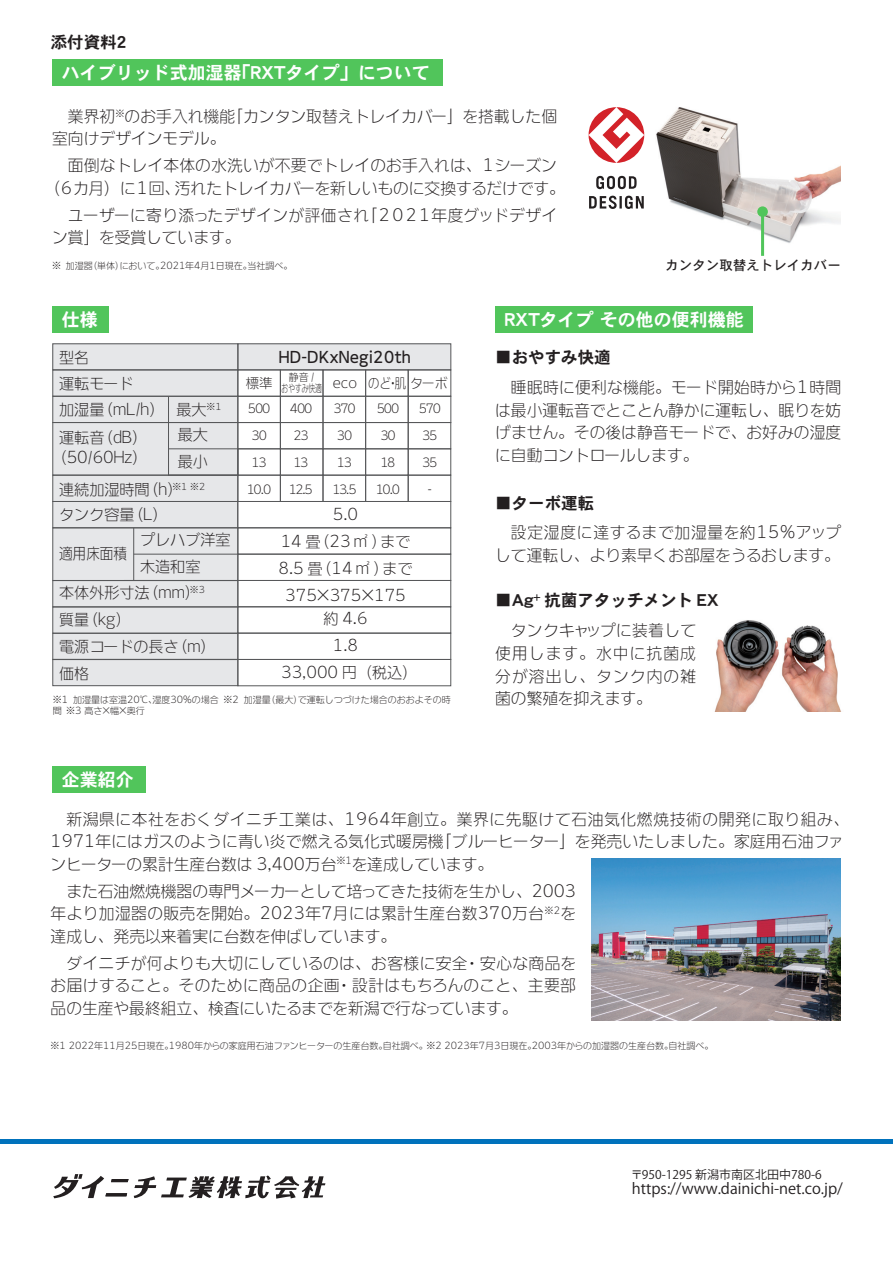
<style>
.page{position:relative;width:893px;height:1263px;background:#fff}
.page>*{position:absolute;margin:0;border:0;box-sizing:border-box;transform-origin:0 0}
.t1{font:18px "DFHS Gothic W7 WINP RKSJ H";color:#fff}
.t2{font:16.5px "DFHS Gothic W7 WINP RKSJ H";color:#231f20}
.t3{font:15.75px/22.5px "DFUD Gothic W2 WING RKSJ H";letter-spacing:.005em;color:#231f20;text-align:justify}
.t4{font:15.75px/22.5px "DFUD Gothic W2 WING RKSJ H";letter-spacing:.03em;color:#231f20}
.t5{font:15.75px/22.5px "DFUD Gothic W2 WING RKSJ H";letter-spacing:.025em;color:#231f20}
.t6{font:15.15px/26.8px "DFUD Gothic W2 WING RKSJ H";color:#231f20}
.t7{font:15.15px "DFUD Gothic W6 WING RKSJ H";color:#231f20}
.t8{font:15.15px "DFUD Gothic W2 WING RKSJ H";color:#231f20;scale:.9 1}
.t9{font:15px "Koz Go Pr 6 N";color:#231f20}
.t10{font:13.5px "DFHS Gothic W5 WINP RKSJ H";color:#231f20}
.t11{font:13.35px "DFUD Gothic W2 WING RKSJ H";color:#231f20;scale:.85 1}
.t12{font:13.35px "DFUD Gothic W2 WING RKSJ H";color:#231f20}
.t13{font:12px "Koz Go Pr 6 N";color:#231f20}
.t14{font:11.7px "DFUD Gothic W2 WING RKSJ H";letter-spacing:-.095em;color:#231f20}
.t15{font:10.5px "DFUD Gothic W2 WING RKSJ H";color:#231f20;scale:.64 1}
.t16{font:10.5px "DFUD Gothic W2 WING RKSJ H";color:#231f20;scale:.95 1}
.t17{font:9px/10.8px "DFUD Gothic W2 WING RKSJ H";color:#231f20}
</style>
<div class="page">
<svg style="left:53px;top:1174px;width:272px;height:24px"></svg>
<hr style="left:0;top:1139px;width:893px;height:4px;background:#0072bc">
<img style="left:592px;top:859px;width:249px;height:161px">
<div style="left:53px;top:359px;width:185px;height:327px;background:#e6e7e9"></div>
<div style="left:53px;top:344px;width:398px;height:26px;background:#e6e7e9"></div>
<div style="left:53px;top:344px;width:185px;height:26px;border:1px solid #57585a"></div>
<div style="left:238px;top:344px;width:213px;height:26px;border:1px solid #57585a"></div>
<div style="left:53px;top:370px;width:185px;height:26px;border:1px solid #57585a"></div>
<div style="left:53px;top:396px;width:185px;height:27px;border:1px solid #57585a"></div>
<div style="left:53px;top:422px;width:185px;height:53px;border:1px solid #57585a"></div>
<div style="left:168px;top:449px;width:70px;height:26px;border:1px solid #57585a"></div>
<div style="left:53px;top:501px;width:185px;height:27px;border:1px solid #57585a"></div>
<div style="left:238px;top:501px;width:213px;height:27px;border:1px solid #57585a"></div>
<div style="left:238px;top:554px;width:213px;height:27px;border:1px solid #57585a"></div>
<div style="left:238px;top:580px;width:213px;height:27px;border:1px solid #57585a"></div>
<div style="left:53px;top:580px;width:185px;height:27px;border:1px solid #57585a"></div>
<div style="left:53px;top:607px;width:185px;height:26px;border:1px solid #57585a"></div>
<div style="left:238px;top:633px;width:213px;height:27px;border:1px solid #57585a"></div>
<div style="left:53px;top:633px;width:185px;height:27px;border:1px solid #57585a"></div>
<div style="left:238px;top:659px;width:213px;height:27px;border:1px solid #57585a"></div>
<div style="left:238px;top:370px;width:43px;height:26px;border:1px solid #57585a"></div>
<div style="left:238px;top:396px;width:43px;height:27px;border:1px solid #57585a"></div>
<div style="left:238px;top:422px;width:43px;height:27px;border:1px solid #57585a"></div>
<div style="left:238px;top:475px;width:43px;height:27px;border:1px solid #57585a"></div>
<hr style="left:168px;top:396px;width:1px;height:79px;background:#57585a">
<hr style="left:133px;top:528px;width:1px;height:52px;background:#57585a">
<hr style="left:124px;top:580px;width:114px;height:1px;background:#57585a">
<div style="left:53px;top:659px;width:185px;height:27px;border:1px solid #57585a"></div>
<div style="left:53px;top:475px;width:185px;height:27px;border:1px solid #57585a"></div>
<div style="left:280px;top:370px;width:43px;height:26px;border:1px solid #57585a"></div>
<div style="left:280px;top:396px;width:43px;height:27px;border:1px solid #57585a"></div>
<div style="left:280px;top:422px;width:43px;height:27px;border:1px solid #57585a"></div>
<div style="left:280px;top:449px;width:43px;height:26px;border:1px solid #57585a"></div>
<div style="left:280px;top:475px;width:43px;height:27px;border:1px solid #57585a"></div>
<div style="left:323px;top:370px;width:43px;height:26px;border:1px solid #57585a"></div>
<div style="left:323px;top:396px;width:43px;height:27px;border:1px solid #57585a"></div>
<div style="left:323px;top:422px;width:43px;height:27px;border:1px solid #57585a"></div>
<div style="left:323px;top:475px;width:43px;height:27px;border:1px solid #57585a"></div>
<div style="left:365px;top:370px;width:43px;height:26px;border:1px solid #57585a"></div>
<div style="left:365px;top:396px;width:43px;height:27px;border:1px solid #57585a"></div>
<div style="left:365px;top:422px;width:43px;height:27px;border:1px solid #57585a"></div>
<div style="left:365px;top:475px;width:43px;height:27px;border:1px solid #57585a"></div>
<div style="left:408px;top:370px;width:43px;height:26px;border:1px solid #57585a"></div>
<div style="left:408px;top:396px;width:43px;height:27px;border:1px solid #57585a"></div>
<div style="left:408px;top:422px;width:43px;height:27px;border:1px solid #57585a"></div>
<div style="left:408px;top:449px;width:43px;height:26px;border:1px solid #57585a"></div>
<div style="left:408px;top:475px;width:43px;height:27px;border:1px solid #57585a"></div>
<hr style="left:134px;top:554px;width:104px;height:1px;background:#57585a">
<div style="left:52px;top:59px;width:390px;height:26px;background:#51c55b"></div>
<div style="left:52px;top:306px;width:56px;height:27px;background:#51c55b"></div>
<div style="left:52px;top:766px;width:93px;height:27px;background:#51c55b"></div>
<div style="left:495px;top:306px;width:258px;height:27px;background:#51c55b"></div>
<svg style="left:589px;top:107px;width:55px;height:56px"></svg>
<svg style="left:596px;top:176px;width:41px;height:13px"></svg>
<svg style="left:589px;top:196px;width:55px;height:13px"></svg>
<img style="left:656px;top:107px;width:185px;height:138px">
<hr style="left:761px;top:216px;width:3px;height:40px;background:#51c55b">
<div style="left:757px;top:206px;width:11px;height:11px;background:#51c55b;border-radius:50%"></div>
<img style="left:715px;top:620px;width:126px;height:91px">
<p class="t2" style="left:51px;top:34px;width:77px">添付資料2</p>
<p class="t1" style="left:62px;top:63px;width:370px">ハイブリッド式加湿器「RXTタイプ」について</p>
<p class="t3" style="left:52px;top:105px;width:506px;text-indent:16px">業界初<sup>※</sup>のお手入れ機能「カンタン取替えトレイカバー」を搭載した個室向けデザインモデル。</p>
<p class="t3" style="left:52px;top:154px;width:506px;text-align:right">面倒なトレイ本体の水洗いが不要でトレイのお手入れは、１シーズン<br>（６カ月）に１回、汚れたトレイカバーを新しいものに交換するだけです。</p>
<p class="t4" style="left:52px;top:204px;width:507px;text-indent:16px">ユーザーに寄り添ったデザインが評価され「２０２１年度グッドデザイン賞」を受賞しています。</p>
<p class="t17" style="left:52px;top:260px;width:237px">※　加湿器（単体）において。2021年4月1日現在。当社調べ。</p>
<p class="t10" style="left:665px;top:258px;width:177px">カンタン取替えトレイカバー</p>
<p class="t1" style="left:62px;top:311px;width:37px">仕様</p>
<p class="t6" style="left:59px;top:344px;width:76px;line-height:26.1px">型名<br>運転モード</p>
<p class="t6" style="left:59px;top:427px;width:82px;line-height:20.1px">運転音 (dB)（50/60Hz）</p>
<p class="t7" style="left:279px;top:347px;width:134px">HD-DKxNegi20th</p>
<p class="t16" style="left:289px;top:370px;width:28px">静音 /</p>
<p class="t14" style="left:290px;top:401px;width:24px">400</p>
<p class="t14" style="left:293px;top:428px;width:17px">23</p>
<p class="t14" style="left:293px;top:455px;width:16px">13</p>
<p class="t14" style="left:289px;top:482px;width:25px">12.5</p>
<p class="t11" style="left:368px;top:374px;width:95px">のど・肌ターボ</p>
<p class="t14" style="left:377px;top:401px;width:24px">500</p>
<p class="t14" style="left:380px;top:428px;width:17px">30</p>
<p class="t14" style="left:380px;top:455px;width:16px">18</p>
<p class="t14" style="left:376px;top:482px;width:26px">10.0</p>
<p class="t12" style="left:246px;top:374px;width:28px">標準</p>
<p class="t14" style="left:248px;top:401px;width:24px">500</p>
<p class="t14" style="left:252px;top:428px;width:17px">30</p>
<p class="t14" style="left:252px;top:455px;width:16px">13</p>
<p class="t14" style="left:247px;top:482px;width:26px">10.0</p>
<p class="t12" style="left:333px;top:374px;width:26px">eco</p>
<p class="t14" style="left:333px;top:401px;width:24px">370</p>
<p class="t14" style="left:337px;top:428px;width:17px">30</p>
<p class="t14" style="left:337px;top:455px;width:16px">13</p>
<p class="t14" style="left:332px;top:482px;width:26px">13.5</p>
<p class="t15" style="left:282px;top:381px;width:64px">おやすみ快適</p>
<p class="t6" style="left:59px;top:396px;width:97px">加湿量 (mL/h)</p>
<p class="t6" style="left:176px;top:397px;width:47px;line-height:25.3px">最大<sup>※1</sup>最大</p>
<p class="t6" style="left:178px;top:448px;width:32px">最小</p>
<p class="t14" style="left:419px;top:401px;width:24px">570</p>
<p class="t14" style="left:422px;top:428px;width:17px">35</p>
<p class="t14" style="left:422px;top:455px;width:17px">35</p>
<p class="t14" style="left:428px;top:482px;width:5px">-</p>
<p class="t6" style="left:59px;top:476px;width:148px;line-height:24.9px">連続加湿時間 (h)<sup>※1</sup> <sup>※2</sup>タンク容量 (L)</p>
<p class="t6" style="left:279px;top:501px;width:135px;text-align:center">5.0<br>14畳(23㎡)まで<br>8.5 畳 (14 ㎡ ) まで<br>375×375×175</p>
<p class="t6" style="left:281px;top:605px;width:130px;text-align:center">約 4.6<br>1.8<br>33,000 円（税込）</p>
<p class="t17" style="left:53px;top:694px;width:399px">※1 加湿量は室温20℃、湿度30％の場合　※2 加湿量（最大）で運転しつづけた場合のおおよその時間　※3 高さ×幅×奥行</p>
<p class="t6" style="left:140px;top:526px;width:92px">プレハブ洋室木造和室</p>
<p class="t8" style="left:59px;top:544px;width:77px">適用床面積</p>
<p class="t6" style="left:59px;top:579px;width:148px">本体外形寸法 (mm)<sup>※3</sup>質量 (kg)<br>電源コードの長さ (m)価格</p>
<p class="t1" style="left:62px;top:771px;width:73px">企業紹介</p>
<p class="t1" style="left:505px;top:311px;width:240px">RXTタイプ その他の便利機能</p>
<p class="t2" style="left:495px;top:349px;width:117px">■おやすみ快適</p>
<p class="t3" style="left:495px;top:376px;width:348px;text-indent:16px">睡眠時に便利な機能。モード開始時から１時間は最小運転音でとことん静かに運転し、眠りを妨げません。その後は静音モードで、お好みの湿度に自動コントロールします。</p>
<p class="t2" style="left:495px;top:495px;width:100px">■ターボ運転</p>
<p class="t5" style="left:495px;top:521px;width:347px;text-indent:16px">設定湿度に達するまで加湿量を約15％アップして運転し、より素早くお部屋をうるおします。</p>
<p class="t2" style="left:495px;top:592px;width:225px">■Ag<sup>+</sup> 抗菌アタッチメント EX</p>
<p class="t3" style="left:495px;top:619px;width:202px;text-indent:16px">タンクキャップに装着して使用します。水中に抗菌成分が溶出し、タンク内の雑菌の繁殖を抑えます。</p>
<p class="t3" style="left:51px;top:807px;width:793px;text-indent:16px">新潟県に本社をおくダイニチ工業は、 1964年創立。業界に先駆けて石油気化燃焼技術の開発に取り組み、1971年にはガスのように青い炎で燃える気化式暖房機「ブルーヒーター」を発売いたしました。家庭用石油ファンヒーターの累計生産台数は 3,400万台<sup>※1</sup>を達成しています。</p>
<p class="t3" style="left:51px;top:879px;width:527px;text-indent:16px">また石油燃焼機器の専門メーカーとして培ってきた技術を生かし、 2003年より加湿器の販売を開始。 2023年7月には累計生産台数370万台<sup>※2</sup>を達成し、発売以来着実に台数を伸ばしています。</p>
<p class="t3" style="left:51px;top:951px;width:527px;text-indent:16px">ダイニチが何よりも大切にしているのは、お客様に安全・安心な商品をお届けすること。そのために商品の企画・設計はもちろんのこと、主要部品の生産や最終組立、検査にいたるまでを新潟で行なっています。</p>
<p class="t17" style="left:51px;top:1040px;width:660px">※1 2022年11月25日現在。1980年からの家庭用石油ファンヒーターの生産台数。自社調べ。 ※2 2023年7月3日現在。2003年からの加湿器の生産台数。自社調べ。</p>
<p class="t13" style="left:631px;top:1167px;width:192px">〒950-1295 新潟市南区北田中780-6</p>
<p class="t9" style="left:632px;top:1180px;width:213px">https://www.dainichi-net.co.jp/</p>
</div>
